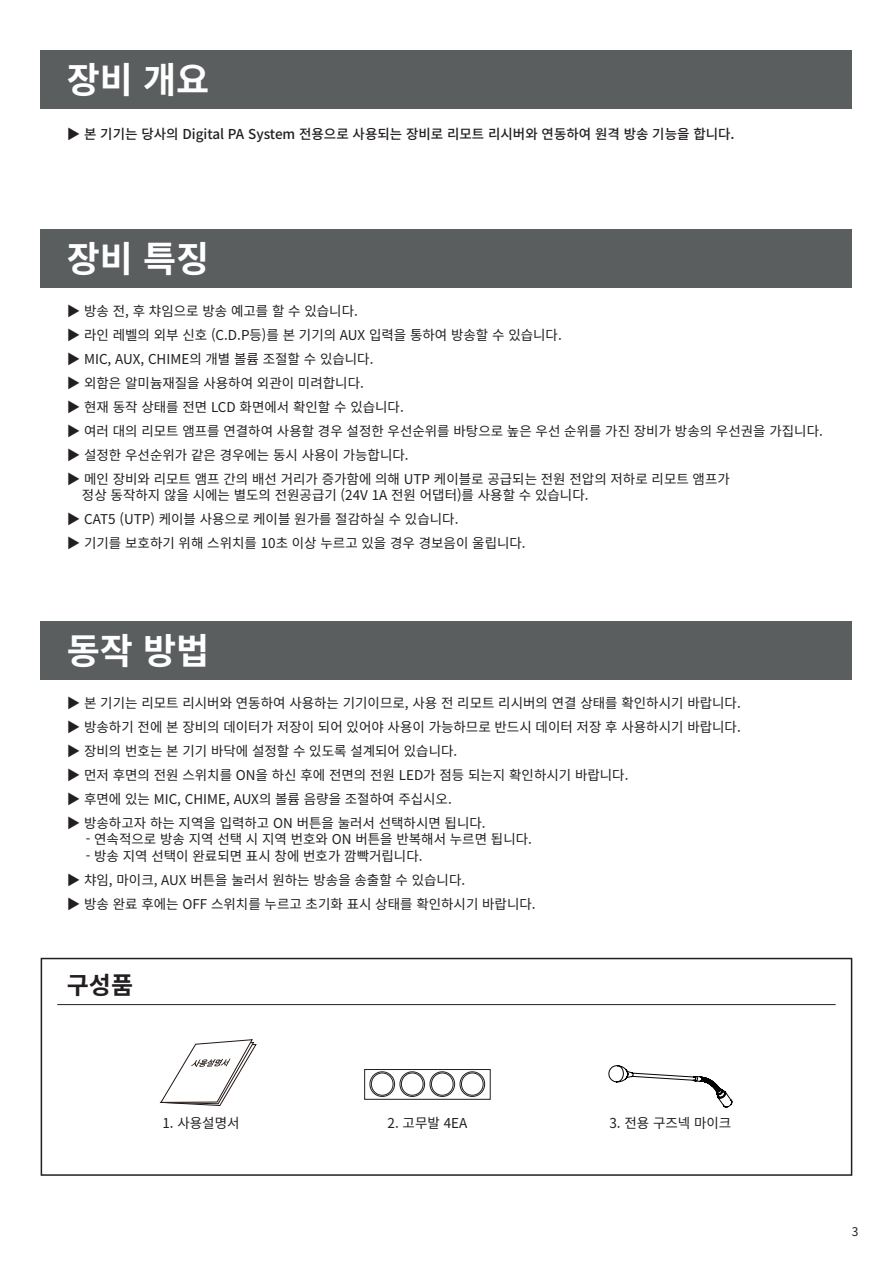
<style>
.page{position:relative;width:893px;height:1263px;background:#fff}
.page>*{position:absolute;margin:0;border:0;box-sizing:border-box;transform-origin:0 0}
.t1{font:700 36px "Noto Sans CJ Kkr";color:#fff}
.t2{font:700 24.3px "Noto Sans CJ Kkr";color:#231f20}
.t3{font:13.65px/24px "Noto Sans CJ Kkr";color:#231f20}
.t4{font:500 13.65px "Noto Sans CJ Kkr";color:#231f20}
.t5{font:13.5px/24px "Noto Sans CJ Kkr";color:#231f20}
.t6{font:12px "Noto Sans CJ Kkr";color:#231f20}
.s1{font-weight:400;font-size:13.5px}
.s2{font-size:13.5px}
</style>
<div class="page">
<div style="left:41px;top:51px;width:811px;height:58px;background:#5a5e5f"></div>
<div style="left:41px;top:958px;width:811px;height:218px;border:2px solid #231f20"></div>
<hr style="left:57px;top:1004px;width:779px;height:1px;background:#231f20">
<div style="left:41px;top:229px;width:811px;height:59px;background:#5a5e5f"></div>
<div style="left:41px;top:621px;width:811px;height:58px;background:#5a5e5f"></div>
<svg style="left:160px;top:1039px;width:97px;height:67px"></svg>
<svg style="left:608px;top:1065px;width:124px;height:42px"></svg>
<div style="left:364px;top:1069px;width:126px;height:30px;border:1px solid #231f20"></div>
<div style="left:370px;top:1071px;width:25px;height:25px;border:1px solid #231f20;border-radius:50%"></div>
<div style="left:371px;top:1073px;width:22px;height:22px;border:1px solid #231f20;border-radius:50%"></div>
<div style="left:400px;top:1071px;width:25px;height:25px;border:1px solid #231f20;border-radius:50%"></div>
<div style="left:401px;top:1073px;width:22px;height:22px;border:1px solid #231f20;border-radius:50%"></div>
<div style="left:430px;top:1071px;width:25px;height:25px;border:1px solid #231f20;border-radius:50%"></div>
<div style="left:431px;top:1073px;width:22px;height:22px;border:1px solid #231f20;border-radius:50%"></div>
<div style="left:460px;top:1071px;width:25px;height:25px;border:1px solid #231f20;border-radius:50%"></div>
<div style="left:461px;top:1073px;width:22px;height:22px;border:1px solid #231f20;border-radius:50%"></div>
<h1 class="t1" style="left:67px;top:60px;width:144px">장비 개요</h1>
<p class="t4" style="left:67px;top:127px;width:669px"><span class="s1">▶</span> 본 기기는 당사의 Digital PA System 전용으로 사용되는 장비로 리모트 리시버와 연동하여 원격 방송 기능을 합니다.</p>
<h1 class="t1" style="left:67px;top:238px;width:144px">장비 특징</h1>
<p class="t3" style="left:67px;top:299px;width:496px"><span class="s2">▶</span> 방송 전, 후 챠임으로 방송 예고를 할 수 있습니다.<br><span class="s2">▶</span> 라인 레벨의 외부 신호 (C.D.P등)를 본 기기의 AUX 입력을 통하여 방송할 수 있습니다. <span class="s2">▶</span> MIC, AUX, CHIME의 개별 볼륨 조절할 수 있습니다.</p>
<p class="t5" style="left:67px;top:371px;width:757px">▶ 외함은 알미늄재질을 사용하여 외관이 미려합니다.<br>▶ 현재 동작 상태를 전면 LCD 화면에서 확인할 수 있습니다.<br>▶ 여러 대의 리모트 앰프를 연결하여 사용할 경우 설정한 우선순위를 바탕으로 높은 우선 순위를 가진 장비가 방송의 우선권을 가집니다. ▶ 설정한 우선순위가 같은 경우에는 동시 사용이 가능합니다.<br>▶ 메인 장비와 리모트 앰프 간의 배선 거리가 증가함에 의해 UTP 케이블로 공급되는 전원 전압의 저하로 리모트 앰프가</p>
<p class="t5" style="left:67px;top:483px;width:523px;text-indent:15px">정상 동작하지 않을 시에는 별도의 전원공급기 (24V 1A 전원 어댑터)를 사용할 수 있습니다. ▶ CAT5 (UTP) 케이블 사용으로 케이블 원가를 절감하실 수 있습니다.<br>▶ 기기를 보호하기 위해 스위치를 10초 이상 누르고 있을 경우 경보음이 울립니다.</p>
<h1 class="t1" style="left:67px;top:630px;width:144px">동작 방법</h1>
<p class="t3" style="left:67px;top:691px;width:675px;text-align:justify"><span class="s2">▶</span> 본 기기는 리모트 리시버와 연동하여 사용하는 기기이므로, 사용 전 리모트 리시버의 연결 상태를 확인하시기 바랍니다. <span class="s2">▶</span> 방송하기 전에 본 장비의 데이터가 저장이 되어 있어야 사용이 가능하므로 반드시 데이터 저장 후 사용하시기 바랍니다. <span class="s2">▶</span> 장비의 번호는 본 기기 바닥에 설정할 수 있도록 설계되어 있습니다.</p>
<p class="t5" style="left:67px;top:763px;width:563px">▶ 먼저 후면의 전원 스위치를 ON을 하신 후에 전면의 전원 LED가 점등 되는지 확인하시기 바랍니다. ▶ 후면에 있는 MIC, CHIME, AUX의 볼륨 음량을 조절하여 주십시오.<br>▶ 방송하고자 하는 지역을 입력하고 ON 버튼을 눌러서 선택하시면 됩니다.</p>
<p class="t5" style="left:86px;top:827px;width:448px">- 연속적으로 방송 지역 선택 시 지역 번호와 ON 버튼을 반복해서 누르면 됩니다.</p>
<p class="t5" style="left:67px;top:844px;width:470px;text-indent:19px">- 방송 지역 선택이 완료되면 표시 창에 번호가 깜빡거립니다.<br>▶ 챠임, 마이크, AUX 버튼을 눌러서 원하는 방송을 송출할 수 있습니다.<br>▶ 방송 완료 후에는 OFF 스위치를 누르고 초기화 표시 상태를 확인하시기 바랍니다.</p>
<h2 class="t2" style="left:67px;top:971px;width:68px">구성품</h2>
<p class="t3" style="left:162px;top:1111px;width:79px">1. 사용설명서</p>
<p class="t3" style="left:388px;top:1111px;width:81px">2. 고무발 4EA</p>
<p class="t3" style="left:609px;top:1111px;width:123px">3. 전용 구즈넥 마이크</p>
<p class="t6" style="left:852px;top:1225px;width:8px">3</p>
</div>
